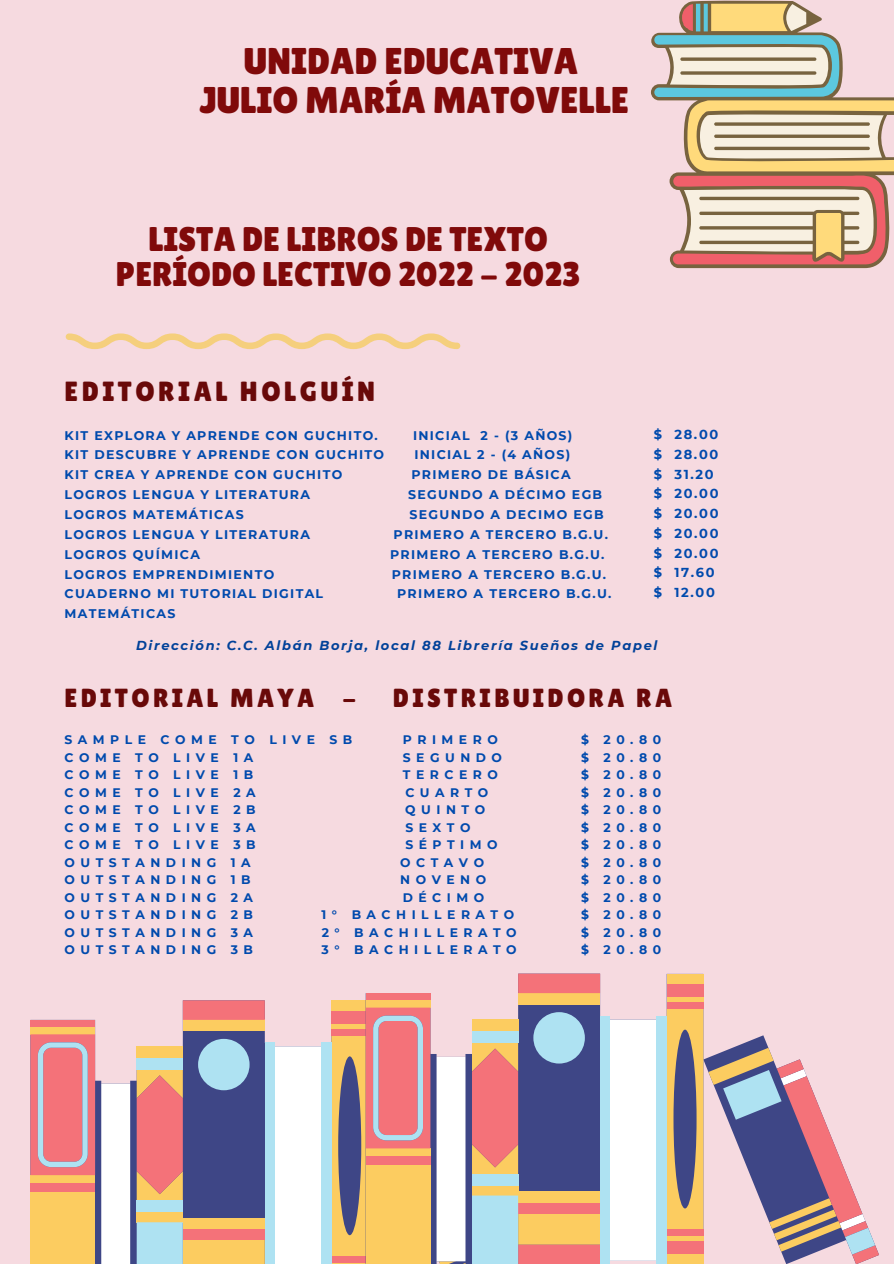
<style>
.page{position:relative;width:894px;height:1264px;background:#fff}
.page>*{position:absolute;margin:0;border:0;box-sizing:border-box;transform-origin:0 0}
.t1{font:37.2px "Lilita One";color:#800a0a}
.t2{font:34.2px "Lilita One";color:#800a0a}
.t3{font:27.75px "Lilita One";letter-spacing:.13em;color:#690909}
.t4{font:26.1px "Lilita One";letter-spacing:.13em;color:#690909}
.t5{font:italic 700 13.05px "Montserrat";letter-spacing:.13em;color:#014199}
.t6{font:700 12.9px "Montserrat";letter-spacing:.13em;color:#004aad}
.t7{font:700 12.6px "Montserrat";letter-spacing:.105em;color:#004aad}
.t8{font:700 12.3px "Montserrat";letter-spacing:.445em;color:#004aad}
</style>
<div class="page">
<div style="left:0;top:0;width:893px;height:1263px;background:#f6dae0"></div>
<svg style="left:66px;top:333px;width:394px;height:16px"></svg>
<svg style="left:651px;top:0;width:242px;height:268px"></svg>
<svg style="left:95px;top:1000px;width:180px;height:263px;fill:#3e4686"></svg>
<div style="left:274px;top:1046px;width:47px;height:217px;background:#fff"></div>
<div style="left:101px;top:1083px;width:29px;height:180px;background:#fff"></div>
<div style="left:183px;top:1019px;width:82px;height:12px;background:#fccc60"></div>
<div style="left:183px;top:1218px;width:82px;height:11px;background:#fccc60"></div>
<div style="left:137px;top:1212px;width:46px;height:10px;background:#fccc60"></div>
<div style="left:137px;top:1046px;width:46px;height:11px;background:#fccc60"></div>
<div style="left:30px;top:1191px;width:65px;height:72px;background:#fccc60"></div>
<div style="left:30px;top:1175px;width:65px;height:8px;background:#fccc60"></div>
<div style="left:30px;top:1026px;width:65px;height:8px;background:#fccc60"></div>
<div style="left:331px;top:1000px;width:37px;height:11px;background:#fccc60"></div>
<div style="left:183px;top:1000px;width:82px;height:19px;background:#f47279"></div>
<svg style="left:137px;top:1069px;width:46px;height:131px;background:#f48973"></svg>
<div style="left:30px;top:1019px;width:65px;height:7px;background:#f47279"></div>
<div style="left:30px;top:1183px;width:65px;height:8px;background:#f47279"></div>
<div style="left:321px;top:1042px;width:10px;height:221px;background:#aee2f2"></div>
<div style="left:265px;top:1042px;width:9px;height:221px;background:#aee2f2"></div>
<div style="left:198px;top:1038px;width:51px;height:52px;background:#aee2f2;border-radius:50%"></div>
<div style="left:137px;top:1057px;width:46px;height:12px;background:#aee2f2"></div>
<div style="left:137px;top:1200px;width:46px;height:12px;background:#aee2f2"></div>
<svg style="left:137px;top:1222px;width:128px;height:41px;background:#dec498"></svg>
<svg style="left:30px;top:1034px;width:65px;height:141px;background:#e4868f"></svg>
<div style="left:609px;top:1019px;width:47px;height:241px;background:#fff"></div>
<div style="left:518px;top:993px;width:82px;height:11px;background:#fccc60"></div>
<div style="left:365px;top:999px;width:65px;height:8px;background:#fccc60"></div>
<div style="left:666px;top:973px;width:37px;height:11px;background:#fccc60"></div>
<div style="left:666px;top:997px;width:37px;height:5px;background:#fccc60"></div>
<div style="left:518px;top:973px;width:82px;height:20px;background:#f47279"></div>
<div style="left:365px;top:993px;width:65px;height:6px;background:#f47279"></div>
<div style="left:666px;top:984px;width:37px;height:13px;background:#f47279"></div>
<div style="left:666px;top:1002px;width:37px;height:6px;background:#f47279"></div>
<div style="left:656px;top:1016px;width:10px;height:247px;background:#aee2f2"></div>
<div style="left:600px;top:1016px;width:9px;height:247px;background:#aee2f2"></div>
<svg style="left:666px;top:1008px;width:212px;height:255px"></svg>
<svg style="left:331px;top:1007px;width:269px;height:256px;background:#bc9a94"></svg>
<p class="t1" style="left:244px;top:40px;width:335px">UNIDAD EDUCATIVA</p>
<p class="t1" style="left:199px;top:78px;width:431px">JULIO MARÍA MATOVELLE</p>
<p class="t2" style="left:148px;top:219px;width:401px">LISTA DE LIBROS DE TEXTO</p>
<p class="t2" style="left:116px;top:254px;width:466px">PERÍODO LECTIVO 2022 - 2023</p>
<p class="t3" style="left:64px;top:375px;width:312px">EDITORIAL HOLGUÍN</p>
<p class="t7" style="left:64px;top:427px;width:315px">KIT EXPLORA Y APRENDE CON GUCHITO.</p>
<p class="t7" style="left:413px;top:427px;width:161px">INICIAL 2 - (3 AÑOS)</p>
<p class="t7" style="left:64px;top:447px;width:321px">KIT DESCUBRE Y APRENDE CON GUCHITO</p>
<p class="t7" style="left:414px;top:447px;width:157px">INICIAL 2 - (4 AÑOS)</p>
<p class="t7" style="left:64px;top:467px;width:279px">KIT CREA Y APRENDE CON GUCHITO</p>
<p class="t7" style="left:411px;top:467px;width:161px">PRIMERO DE BÁSICA</p>
<p class="t7" style="left:64px;top:487px;width:247px">LOGROS LENGUA Y LITERATURA</p>
<p class="t7" style="left:408px;top:487px;width:195px">SEGUNDO A DÉCIMO EGB</p>
<p class="t7" style="left:64px;top:507px;width:180px">LOGROS MATEMÁTICAS</p>
<p class="t7" style="left:409px;top:507px;width:195px">SEGUNDO A DECIMO EGB</p>
<p class="t7" style="left:64px;top:526px;width:247px">LOGROS LENGUA Y LITERATURA</p>
<p class="t7" style="left:393px;top:526px;width:216px">PRIMERO A TERCERO B.G.U.</p>
<p class="t7" style="left:64px;top:546px;width:137px">LOGROS QUÍMICA</p>
<p class="t7" style="left:390px;top:546px;width:216px">PRIMERO A TERCERO B.G.U.</p>
<p class="t7" style="left:64px;top:566px;width:211px">LOGROS EMPRENDIMIENTO</p>
<p class="t7" style="left:391px;top:566px;width:216px">PRIMERO A TERCERO B.G.U.</p>
<p class="t7" style="left:64px;top:586px;width:260px">CUADERNO MI TUTORIAL DIGITAL</p>
<p class="t7" style="left:397px;top:586px;width:216px">PRIMERO A TERCERO B.G.U.</p>
<p class="t7" style="left:64px;top:606px;width:112px">MATEMÁTICAS</p>
<p class="t6" style="left:653px;top:427px;width:66px">$ 28.00</p>
<p class="t6" style="left:653px;top:446px;width:66px">$ 28.00</p>
<p class="t6" style="left:653px;top:466px;width:62px">$ 31.20</p>
<p class="t6" style="left:653px;top:486px;width:66px">$ 20.00</p>
<p class="t6" style="left:653px;top:505px;width:66px">$ 20.00</p>
<p class="t6" style="left:653px;top:525px;width:66px">$ 20.00</p>
<p class="t6" style="left:653px;top:545px;width:66px">$ 20.00</p>
<p class="t6" style="left:653px;top:564px;width:62px">$ 17.60</p>
<p class="t6" style="left:653px;top:584px;width:63px">$ 12.00</p>
<p class="t5" style="left:136px;top:638px;width:523px">Dirección: C.C. Albán Borja, local 88 Librería Sueños de Papel</p>
<p class="t4" style="left:64px;top:683px;width:293px">EDITORIAL MAYA -</p>
<p class="t4" style="left:393px;top:683px;width:281px">DISTRIBUIDORA RA</p>
<p class="t8" style="left:64px;top:732px;width:289px">SAMPLE COME TO LIVE SB</p>
<p class="t8" style="left:403px;top:732px;width:96px">PRIMERO</p>
<p class="t8" style="left:64px;top:749px;width:190px">COME TO LIVE 1A</p>
<p class="t8" style="left:403px;top:749px;width:101px">SEGUNDO</p>
<p class="t8" style="left:64px;top:767px;width:190px">COME TO LIVE 1B</p>
<p class="t8" style="left:403px;top:767px;width:96px">TERCERO</p>
<p class="t8" style="left:64px;top:784px;width:193px">COME TO LIVE 2A</p>
<p class="t8" style="left:405px;top:784px;width:84px">CUARTO</p>
<p class="t8" style="left:64px;top:802px;width:193px">COME TO LIVE 2B</p>
<p class="t8" style="left:405px;top:802px;width:81px">QUINTO</p>
<p class="t8" style="left:64px;top:819px;width:193px">COME TO LIVE 3A</p>
<p class="t8" style="left:405px;top:819px;width:67px">SEXTO</p>
<p class="t8" style="left:64px;top:837px;width:193px">COME TO LIVE 3B</p>
<p class="t8" style="left:405px;top:837px;width:94px">SÉPTIMO</p>
<p class="t8" style="left:64px;top:854px;width:187px">OUTSTANDING 1A</p>
<p class="t8" style="left:400px;top:854px;width:85px">OCTAVO</p>
<p class="t8" style="left:64px;top:872px;width:187px">OUTSTANDING 1B</p>
<p class="t8" style="left:400px;top:872px;width:87px">NOVENO</p>
<p class="t8" style="left:64px;top:889px;width:190px">OUTSTANDING 2A</p>
<p class="t8" style="left:402px;top:889px;width:83px">DÉCIMO</p>
<p class="t8" style="left:64px;top:907px;width:190px">OUTSTANDING 2B</p>
<p class="t8" style="left:321px;top:907px;width:194px">1° BACHILLERATO</p>
<p class="t8" style="left:64px;top:924px;width:190px">OUTSTANDING 3A</p>
<p class="t8" style="left:321px;top:924px;width:196px">2° BACHILLERATO</p>
<p class="t8" style="left:64px;top:942px;width:190px">OUTSTANDING 3B</p>
<p class="t8" style="left:321px;top:942px;width:196px">3° BACHILLERATO</p>
<p class="t8" style="left:581px;top:732px;width:81px">$ 20.80</p>
<p class="t8" style="left:581px;top:749px;width:81px">$ 20.80</p>
<p class="t8" style="left:581px;top:767px;width:81px">$ 20.80</p>
<p class="t8" style="left:581px;top:784px;width:81px">$ 20.80</p>
<p class="t8" style="left:581px;top:802px;width:81px">$ 20.80</p>
<p class="t8" style="left:581px;top:819px;width:81px">$ 20.80</p>
<p class="t8" style="left:581px;top:837px;width:81px">$ 20.80</p>
<p class="t8" style="left:581px;top:854px;width:81px">$ 20.80</p>
<p class="t8" style="left:581px;top:872px;width:81px">$ 20.80</p>
<p class="t8" style="left:581px;top:889px;width:81px">$ 20.80</p>
<p class="t8" style="left:581px;top:907px;width:81px">$ 20.80</p>
<p class="t8" style="left:581px;top:924px;width:81px">$ 20.80</p>
<p class="t8" style="left:581px;top:942px;width:81px">$ 20.80</p>
</div>
